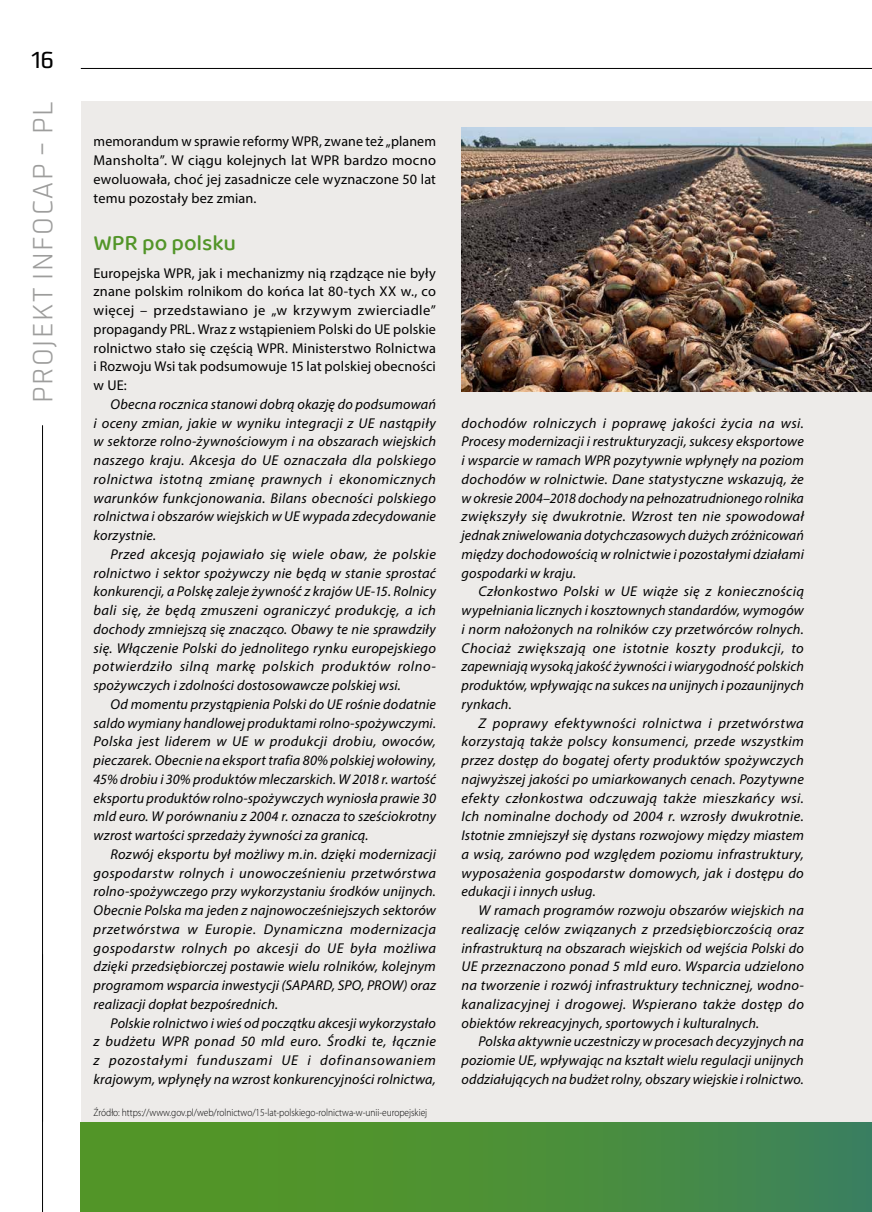
<style>
.page{position:relative;width:872px;height:1212px;background:#fff}
.page>*{position:absolute;margin:0;border:0;box-sizing:border-box;transform-origin:0 0}
.t1{font:300 27px "Utility Pro";letter-spacing:.06em;color:#9d9d9c}
.t2{font:500 22.5px "Baloo Bhaina 2";letter-spacing:-.005em;color:#529528}
.t3{font:22.5px "Utility Pro";color:#000}
.t4{font:italic 14.25px/18.8px "Myriad Pro";letter-spacing:.01em;color:#000;text-align:justify}
.t5{font:14.25px/18.8px "Myriad Pro";letter-spacing:.01em;color:#000;text-align:justify}
.t6{font:300 10.5px "Myriad Pro";letter-spacing:-.005em;color:#000;scale:.9 1}
</style>
<div class="page">
<div style="left:81px;top:102px;width:791px;height:1020px;background:#edebe9"></div>
<img style="left:462px;top:128px;width:410px;height:263px">
<hr style="left:42px;top:425px;width:1px;height:787px;background:#000">
<svg style="left:866px;top:361px;width:1px;height:31px"></svg>
<div style="left:867px;top:361px;width:5px;height:851px;background:#edebe9"></div>
<div style="left:81px;top:1122px;width:791px;height:90px;background:linear-gradient(to right,#57991d,#3f8457)"></div>
<hr style="left:81px;top:68px;width:791px;height:1px;background:#000">
<h2 class="t3" style="left:31px;top:43px;width:24px">16</h2>
<h1 class="t1" style="left:24px;top:403px;width:303px;rotate:-90deg">PROJEKT INFOCAP – PL</h1>
<p class="t5" style="left:94px;top:132px;width:344px">memorandum w sprawie reformy WPR, zwane też „planem Mansholta”. W ciągu kolejnych lat WPR bardzo mocno ewoluowała, choć jej zasadnicze cele wyznaczone 50 lat temu pozostały bez zmian.</p>
<h2 class="t2" style="left:94px;top:229px;width:144px">WPR po polsku</h2>
<p class="t5" style="left:94px;top:263px;width:344px">Europejska WPR, jak i mechanizmy nią rządzące nie były znane polskim rolnikom do końca lat 80-tych XX w., co więcej – przedstawiano je „w krzywym zwierciadle” propagandy PRL. Wraz z wstąpieniem Polski do UE polskie rolnictwo stało się częścią WPR. Ministerstwo Rolnictwa i Rozwoju Wsi tak podsumowuje 15 lat polskiej obecności w UE:</p>
<p class="t4" style="left:94px;top:394px;width:344px;text-indent:17px">Obecna rocznica stanowi dobrą okazję do podsumowań i oceny zmian, jakie w wyniku integracji z UE nastąpiły w sektorze rolno-żywnościowym i na obszarach wiejskich naszego kraju. Akcesja do UE oznaczała dla polskiego rolnictwa istotną zmianę prawnych i ekonomicznych warunków funkcjonowania. Bilans obecności polskiego rolnictwa i obszarów wiejskich w UE wypada zdecydowanie korzystnie.</p>
<p class="t4" style="left:94px;top:544px;width:344px;text-indent:17px">Przed akcesją pojawiało się wiele obaw, że polskie rolnictwo i sektor spożywczy nie będą w stanie sprostać konkurencji, a Polskę zaleje żywność z krajów UE-15. Rolnicy bali się, że będą zmuszeni ograniczyć produkcję, a ich dochody zmniejszą się znacząco. Obawy te nie sprawdziły się. Włączenie Polski do jednolitego rynku europejskiego potwierdziło silną markę polskich produktów rolno&shy;spożywczych i zdolności dostosowawcze polskiej wsi.</p>
<p class="t4" style="left:94px;top:694px;width:344px;text-indent:17px">Od momentu przystąpienia Polski do UE rośnie dodatnie saldo wymiany handlowej produktami rolno-spożywczymi.<br>Polska jest liderem w UE w produkcji drobiu, owoców, pieczarek. Obecnie na eksport trafia 80% polskiej wołowiny, 45% drobiu i 30% produktów mleczarskich. W 2018 r. wartość eksportu produktów rolno-spożywczych wyniosła prawie 30 mld euro. W porównaniu z 2004 r. oznacza to sześciokrotny wzrost wartości sprzedaży żywności za granicą.</p>
<p class="t4" style="left:94px;top:844px;width:344px;text-indent:17px">Rozwój eksportu był możliwy m.in. dzięki modernizacji gospodarstw rolnych i unowocześnieniu przetwórstwa rolno-spożywczego przy wykorzystaniu środków unijnych.<br>Obecnie Polska ma jeden z najnowocześniejszych sektorów przetwórstwa w Europie. Dynamiczna modernizacja gospodarstw rolnych po akcesji do UE była możliwa dzięki przedsiębiorczej postawie wielu rolników, kolejnym programom wsparcia inwestycji (SAPARD, SPO, PROW) oraz realizacji dopłat bezpośrednich.</p>
<p class="t4" style="left:94px;top:1013px;width:344px;text-indent:17px">Polskie rolnictwo i wieś od początku akcesji wykorzystało z budżetu WPR ponad 50 mld euro. Środki te, łącznie z pozostałymi funduszami UE i dofinansowaniem krajowym, wpłynęły na wzrost konkurencyjności rolnictwa,</p>
<p class="t6" style="left:94px;top:1106px;width:372px">Źródło: https://www.gov.pl/web/rolnictwo/15-lat-polskiego-rolnictwa-w-unii-europejskiej</p>
<p class="t4" style="left:461px;top:413px;width:344px">dochodów rolniczych i poprawę jakości życia na wsi.<br>Procesy modernizacji i restrukturyzacji, sukcesy eksportowe i wsparcie w ramach WPR pozytywnie wpłynęły na poziom dochodów w rolnictwie. Dane statystyczne wskazują, że w okresie 2004–2018 dochody na pełnozatrudnionego rolnika zwiększyły się dwukrotnie. Wzrost ten nie spowodował jednak zniwelowania dotychczasowych dużych zróżnicowań między dochodowością w rolnictwie i pozostałymi działami gospodarki w kraju.</p>
<p class="t4" style="left:461px;top:582px;width:344px;text-indent:17px">Członkostwo Polski w UE wiąże się z koniecznością wypełniania licznych i kosztownych standardów, wymogów i norm nałożonych na rolników czy przetwórców rolnych.<br>Chociaż zwiększają one istotnie koszty produkcji, to zapewniają wysoką jakość żywności i wiarygodność polskich produktów, wpływając na sukces na unijnych i pozaunijnych rynkach.</p>
<p class="t4" style="left:461px;top:713px;width:344px;text-indent:17px">Z poprawy efektywności rolnictwa i przetwórstwa korzystają także polscy konsumenci, przede wszystkim przez dostęp do bogatej oferty produktów spożywczych najwyższej jakości po umiarkowanych cenach. Pozytywne efekty członkostwa odczuwają także mieszkańcy wsi.<br>Ich nominalne dochody od 2004 r. wzrosły dwukrotnie.<br>Istotnie zmniejszył się dystans rozwojowy między miastem a wsią, zarówno pod względem poziomu infrastruktury, wyposażenia gospodarstw domowych, jak i dostępu do edukacji i innych usług.</p>
<p class="t4" style="left:461px;top:901px;width:344px;text-indent:17px">W ramach programów rozwoju obszarów wiejskich na realizację celów związanych z przedsiębiorczością oraz infrastrukturą na obszarach wiejskich od wejścia Polski do UE przeznaczono ponad 5 mld euro. Wsparcia udzielono na tworzenie i rozwój infrastruktury technicznej, wodno&shy;kanalizacyjnej i drogowej. Wspierano także dostęp do obiektów rekreacyjnych, sportowych i kulturalnych.</p>
<p class="t4" style="left:461px;top:1032px;width:344px;text-indent:17px">Polska aktywnie uczestniczy w procesach decyzyjnych na poziomie UE, wpływając na kształt wielu regulacji unijnych oddziałujących na budżet rolny, obszary wiejskie i rolnictwo.</p>
</div>
